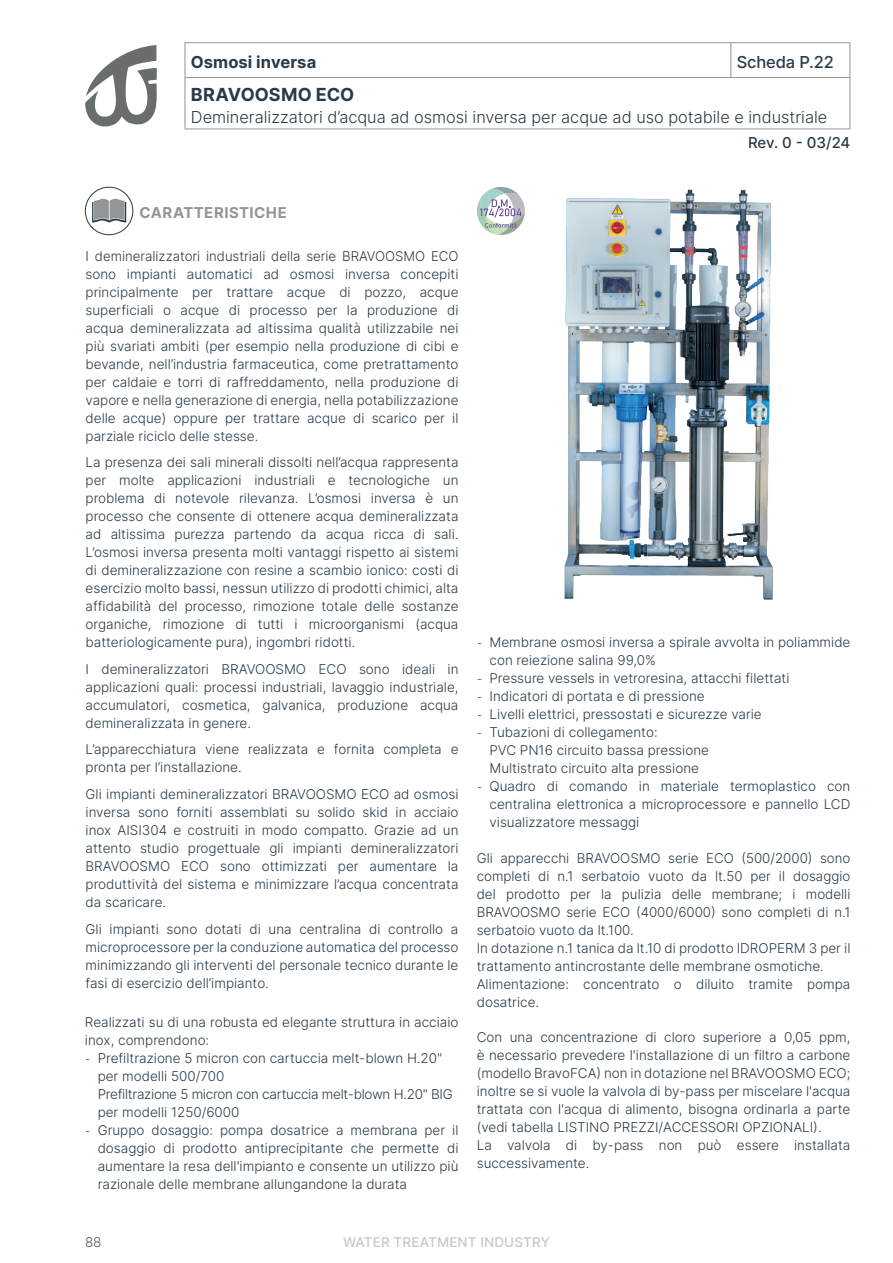
<style>
.page{position:relative;width:893px;height:1263px;background:#fff}
.page>*{position:absolute;margin:0;border:0;box-sizing:border-box;transform-origin:0 0}
.t1{font:700 18px "Inter";color:#2a3a47}
.t2{font:300 16.5px "Inter";color:#2a3a47}
.t3{font:700 16.5px "Inter";letter-spacing:.005em;color:#2a3a47}
.t4{font:500 16.5px "Inter";letter-spacing:-.01em;color:#2a3a47}
.t5{font:700 15px "Inter";letter-spacing:.03em;color:#939598}
.t6{font:500 15px "Inter";letter-spacing:-.01em;color:#2a3a47}
.t7{font:300 13.5px/18px "Inter";color:#2a3a47;text-align:justify}
.t8{font:500 13.5px "Inter";letter-spacing:.01em;color:#c7c8ca}
.t9{font:300 13.5px "Inter";color:#57585a}
.s1{font-family:"Helvetica Neue LT Pro";font-weight:100;font-stretch:expanded}
</style>
<div class="page">
<svg style="left:476px;top:187px;width:49px;height:48px"></svg>
<hr style="left:185px;top:43px;width:1px;height:34px;background:#939598">
<hr style="left:185px;top:78px;width:1px;height:51px;background:#939598">
<hr style="left:185px;top:42px;width:546px;height:1px;background:#939598">
<hr style="left:731px;top:42px;width:119px;height:1px;background:#939598">
<hr style="left:731px;top:43px;width:1px;height:34px;background:#939598">
<hr style="left:850px;top:43px;width:1px;height:34px;background:#939598">
<hr style="left:850px;top:78px;width:1px;height:51px;background:#939598">
<hr style="left:185px;top:77px;width:546px;height:1px;background:#939598">
<hr style="left:731px;top:77px;width:119px;height:1px;background:#939598">
<hr style="left:185px;top:129px;width:546px;height:1px;background:#939598">
<hr style="left:731px;top:129px;width:119px;height:1px;background:#939598">
<div style="left:85px;top:187px;width:48px;height:48px;border:1px solid #2a3a47;border-radius:50%"></div>
<svg style="left:92px;top:199px;width:34px;height:24px"></svg>
<img style="left:564px;top:189px;width:209px;height:411px">
<svg style="left:85px;top:45px;width:72px;height:82px"></svg>
<p class="t3" style="left:191px;top:50px;width:127px">Osmosi inversa</p>
<p class="t4" style="left:737px;top:50px;width:98px">Scheda P.22</p>
<p class="t1" style="left:191px;top:81px;width:165px">BRAVOOSMO ECO</p>
<p class="t2" style="left:191px;top:105px;width:638px">Demineralizzatori d’acqua ad osmosi inversa per acque ad uso potabile e industriale</p>
<p class="t6" style="left:748px;top:132px;width:104px">Rev. 0 - 03/24</p>
<p class="t5" style="left:140px;top:201px;width:149px">CARATTERISTICHE</p>
<p class="t7" style="left:86px;top:247px;width:374px">I demineralizzatori industriali della serie BRAVOOSMO ECO sono impianti automatici ad osmosi inversa concepiti principalmente per trattare acque di pozzo, acque superficiali o acque di processo per la produzione di acqua demineralizzata ad altissima qualità utilizzabile nei più svariati ambiti (per esempio nella produzione di cibi e bevande, nell’industria farmaceutica, come pretrattamento per caldaie e torri di raffreddamento, nella produzione di vapore e nella generazione di energia, nella potabilizzazione delle acque) oppure per trattare acque di scarico per il parziale riciclo delle stesse.</p>
<p class="t7" style="left:86px;top:453px;width:374px">La presenza dei sali minerali dissolti nell’acqua rappresenta per molte applicazioni industriali e tecnologiche un problema di notevole rilevanza. L’osmosi inversa è un processo che consente di ottenere acqua demineralizzata ad altissima purezza partendo da acqua ricca di sali.<br>L’osmosi inversa presenta molti vantaggi rispetto ai sistemi di demineralizzazione con resine a scambio ionico: costi di esercizio molto bassi, nessun utilizzo di prodotti chimici, alta affidabilità del processo, rimozione totale delle sostanze organiche, rimozione di tutti i microorganismi (acqua batteriologicamente pura), ingombri ridotti.</p>
<p class="t7" style="left:86px;top:660px;width:374px">I demineralizzatori BRAVOOSMO ECO sono ideali in applicazioni quali: processi industriali, lavaggio industriale, accumulatori, cosmetica, galvanica, produzione acqua demineralizzata in genere.</p>
<p class="t7" style="left:86px;top:740px;width:374px">L’apparecchiatura viene realizzata e fornita completa e pronta per l’installazione.</p>
<p class="t7" style="left:86px;top:785px;width:374px">Gli impianti demineralizzatori BRAVOOSMO ECO ad osmosi inversa sono forniti assemblati su solido skid in acciaio inox AISI304 e costruiti in modo compatto. Grazie ad un attento studio progettuale gli impianti demineralizzatori BRAVOOSMO ECO sono ottimizzati per aumentare la produttività del sistema e minimizzare l’acqua concentrata da scaricare.</p>
<p class="t7" style="left:86px;top:919px;width:374px">Gli impianti sono dotati di una centralina di controllo a microprocessore per la conduzione automatica del processo minimizzando gli interventi del personale tecnico durante le fasi di esercizio dell’impianto.</p>
<p class="t7" style="left:85px;top:1013px;width:375px">Realizzati su di una robusta ed elegante struttura in acciaio inox, comprendono:</p>
<p class="t7" style="left:98px;top:1049px;width:357px;text-align:left;text-indent:-13px"><span class="s1">-</span> Prefiltrazione 5 micron con cartuccia melt-blown H.20" per modelli 500/700<br>Prefiltrazione 5 micron con cartuccia melt-blown H.20" BIG per modelli 1250/6000</p>
<p class="t7" style="left:98px;top:1121px;width:362px;text-indent:-13px"><span class="s1">-</span> Gruppo dosaggio: pompa dosatrice a membrana per il dosaggio di prodotto antiprecipitante che permette di aumentare la resa dell'impianto e consente un utilizzo più razionale delle membrane allungandone la durata</p>
<p class="t7" style="left:489px;top:633px;width:362px;text-indent:-13px"><span class="s1">-</span> Membrane osmosi inversa a spirale avvolta in poliammide con reiezione salina 99,0%</p>
<p class="t7" style="left:477px;top:669px;width:314px"><span class="s1">-</span> Pressure vessels in vetroresina, attacchi filettati</p>
<p class="t7" style="left:477px;top:687px;width:230px"><span class="s1">-</span> Indicatori di portata e di pressione</p>
<p class="t7" style="left:477px;top:705px;width:287px"><span class="s1">-</span> Livelli elettrici, pressostati e sicurezze varie</p>
<p class="t7" style="left:489px;top:723px;width:221px;text-align:left;text-indent:-13px"><span class="s1">-</span> Tubazioni di collegamento:<br>PVC PN16 circuito bassa pressione<br>Multistrato circuito alta pressione</p>
<p class="t7" style="left:489px;top:777px;width:362px;text-indent:-13px"><span class="s1">-</span> Quadro di comando in materiale termoplastico con centralina elettronica a microprocessore e pannello LCD visualizzatore messaggi</p>
<p class="t7" style="left:477px;top:849px;width:375px">Gli apparecchi BRAVOOSMO serie ECO (500/2000) sono completi di n.1 serbatoio vuoto da lt.50 per il dosaggio del prodotto per la pulizia delle membrane; i modelli BRAVOOSMO serie ECO (4000/6000) sono completi di n.1 serbatoio vuoto da lt.100.</p>
<p class="t7" style="left:477px;top:939px;width:375px">In dotazione n.1 tanica da lt.10 di prodotto IDROPERM 3 per il trattamento antincrostante delle membrane osmotiche.</p>
<p class="t7" style="left:477px;top:975px;width:375px">Alimentazione: concentrato o diluito tramite pompa dosatrice.</p>
<p class="t7" style="left:477px;top:1028px;width:375px">Con una concentrazione di cloro superiore a 0,05 ppm, è necessario prevedere l'installazione di un filtro a carbone (modello BravoFCA) non in dotazione nel BRAVOOSMO ECO; inoltre se si vuole la valvola di by-pass per miscelare l'acqua trattata con l'acqua di alimento, bisogna ordinarla a parte (vedi tabella LISTINO PREZZI/ACCESSORI OPZIONALI).</p>
<p class="t7" style="left:477px;top:1136px;width:375px">La valvola di by-pass non può essere installata successivamente.</p>
<p class="t9" style="left:85px;top:1232px;width:18px">88</p>
<p class="t8" style="left:343px;top:1232px;width:208px">WATER TREATMENT INDUSTRY</p>
</div>
